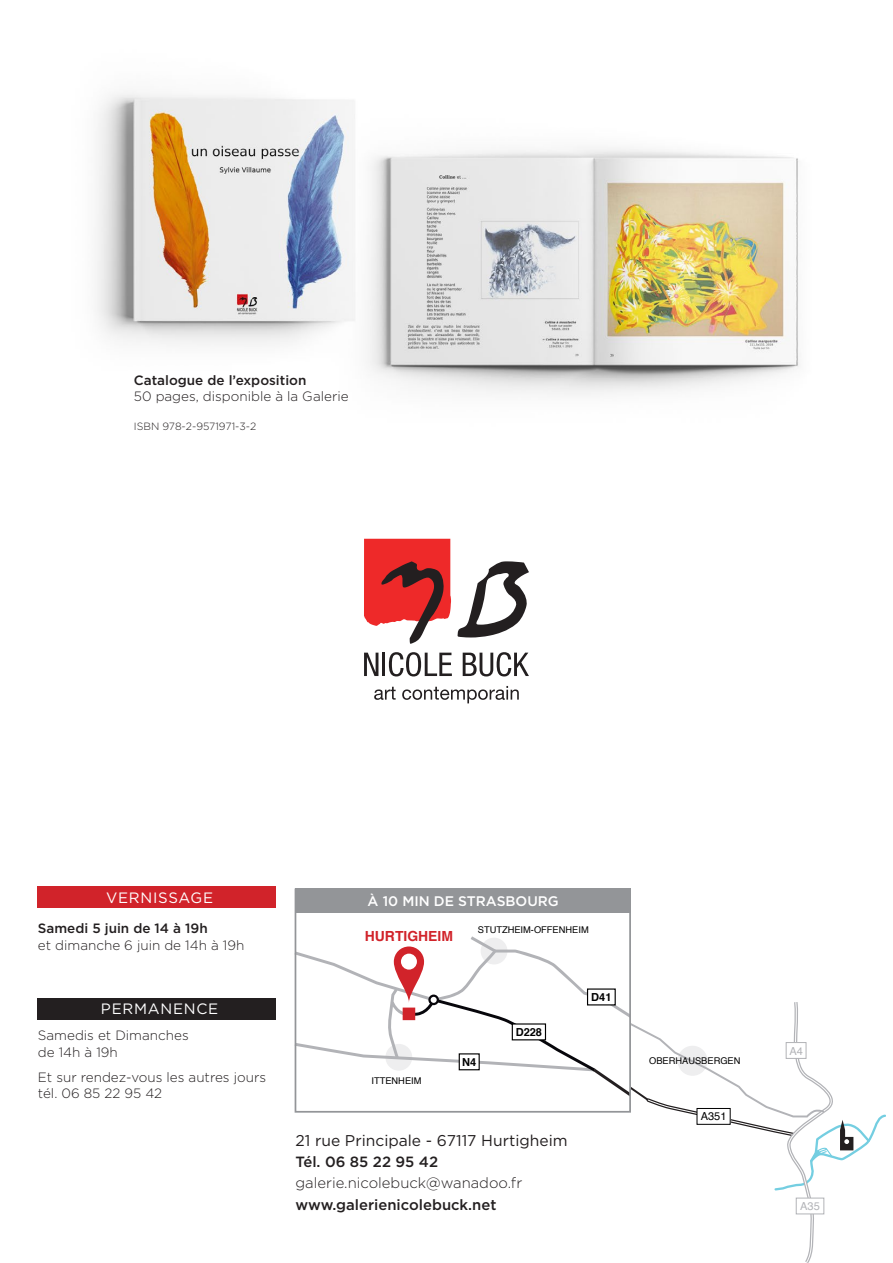
<style>
.page{position:relative;width:893px;height:1263px;background:#fff}
.page>*{position:absolute;margin:0;border:0;box-sizing:border-box;transform-origin:0 0}
.t1{font:15.6px "Gotham";color:#231f20}
.t2{font:15px "Gotham";letter-spacing:.05em;color:#fff}
.t3{font:500 14.85px "Gotham";color:#231f20}
.t4{font:300 14.85px "Gotham";color:#231f20}
.t5{font:700 13.95px "Helvetica";color:#d1232a}
.t6{font:500 13.8px "Gotham";color:#fff}
.t7{font:300 13.5px/16.5px "Gotham";color:#231f20}
.t8{font:500 13.5px "Gotham";color:#231f20}
.t9{font:700 11.1px "Helvetica";color:#000}
.t10{font:11.1px "Helvetica";color:#b2b3b7}
.t11{font:11.1px "Helvetica";color:#000}
.t12{font:300 10.5px "Gotham";color:#231f20}
.t13{font:9.3px "Helvetica";color:#000}
.s1{font-weight:500}
</style>
<div class="page">
<img style="left:97px;top:92px;width:702px;height:303px">
<svg style="left:364px;top:653px;width:14px;height:23px"></svg>
<hr style="left:382px;top:653px;width:3px;height:23px;background:#231f20">
<svg style="left:389px;top:652px;width:63px;height:24px"></svg>
<svg style="left:463px;top:652px;width:66px;height:24px"></svg>
<svg style="left:374px;top:687px;width:22px;height:13px"></svg>
<svg style="left:402px;top:686px;width:117px;height:17px"></svg>
<svg style="left:364px;top:539px;width:87px;height:105px"></svg>
<svg style="left:457px;top:561px;width:72px;height:76px"></svg>
<svg style="left:294px;top:934px;width:592px;height:328px"></svg>
<div style="left:295px;top:888px;width:336px;height:225px;border:2px solid #939598"></div>
<div style="left:295px;top:888px;width:336px;height:25px;background:#939598"></div>
<div style="left:38px;top:887px;width:238px;height:21px;background:#d1232a"></div>
<div style="left:38px;top:998px;width:238px;height:21px;background:#231f20"></div>
<p class="t8" style="left:134px;top:371px;width:174px">Catalogue de l’exposition</p>
<p class="t7" style="left:134px;top:388px;width:216px">50 pages, disponible à la Galerie</p>
<p class="t12" style="left:134px;top:420px;width:124px">ISBN 978-2-9571971-3-2</p>
<p class="t2" style="left:106px;top:888px;width:108px">VERNISSAGE</p>
<p class="t7" style="left:38px;top:920px;width:208px"><span class="s1">Samedi 5 juin de 14 à 19h<br></span>et dimanche 6 juin de 14h à 19h</p>
<p class="t2" style="left:101px;top:999px;width:119px">PERMANENCE</p>
<p class="t7" style="left:38px;top:1027px;width:152px">Samedis et Dimanches de 14h à 19h</p>
<p class="t7" style="left:38px;top:1068px;width:230px">Et sur rendez-vous les autres jours tél. 06 85 22 95 42</p>
<p class="t6" style="left:368px;top:892px;width:193px">À 10 MIN DE STRASBOURG</p>
<p class="t5" style="left:365px;top:925px;width:90px">HURTIGHEIM</p>
<p class="t13" style="left:478px;top:922px;width:112px">STUTZHEIM-OFFENHEIM</p>
<p class="t13" style="left:371px;top:1074px;width:52px">ITTENHEIM</p>
<p class="t9" style="left:462px;top:1053px;width:16px">N4</p>
<p class="t9" style="left:516px;top:1023px;width:28px">D228</p>
<p class="t9" style="left:591px;top:988px;width:22px">D41</p>
<p class="t1" style="left:295px;top:1130px;width:274px">21 rue Principale - 67117 Hurtigheim</p>
<p class="t3" style="left:295px;top:1152px;width:144px">Tél. 06 85 22 95 42</p>
<p class="t4" style="left:295px;top:1174px;width:228px">galerie.nicolebuck@wanadoo.fr</p>
<p class="t3" style="left:295px;top:1195px;width:203px">www.galerienicolebuck.net</p>
<p class="t13" style="left:649px;top:1053px;width:93px">OBERHAUSBERGEN</p>
<p class="t11" style="left:701px;top:1108px;width:27px">A351</p>
<p class="t10" style="left:789px;top:1042px;width:15px">A4</p>
<p class="t10" style="left:800px;top:1197px;width:21px">A35</p>
</div>
